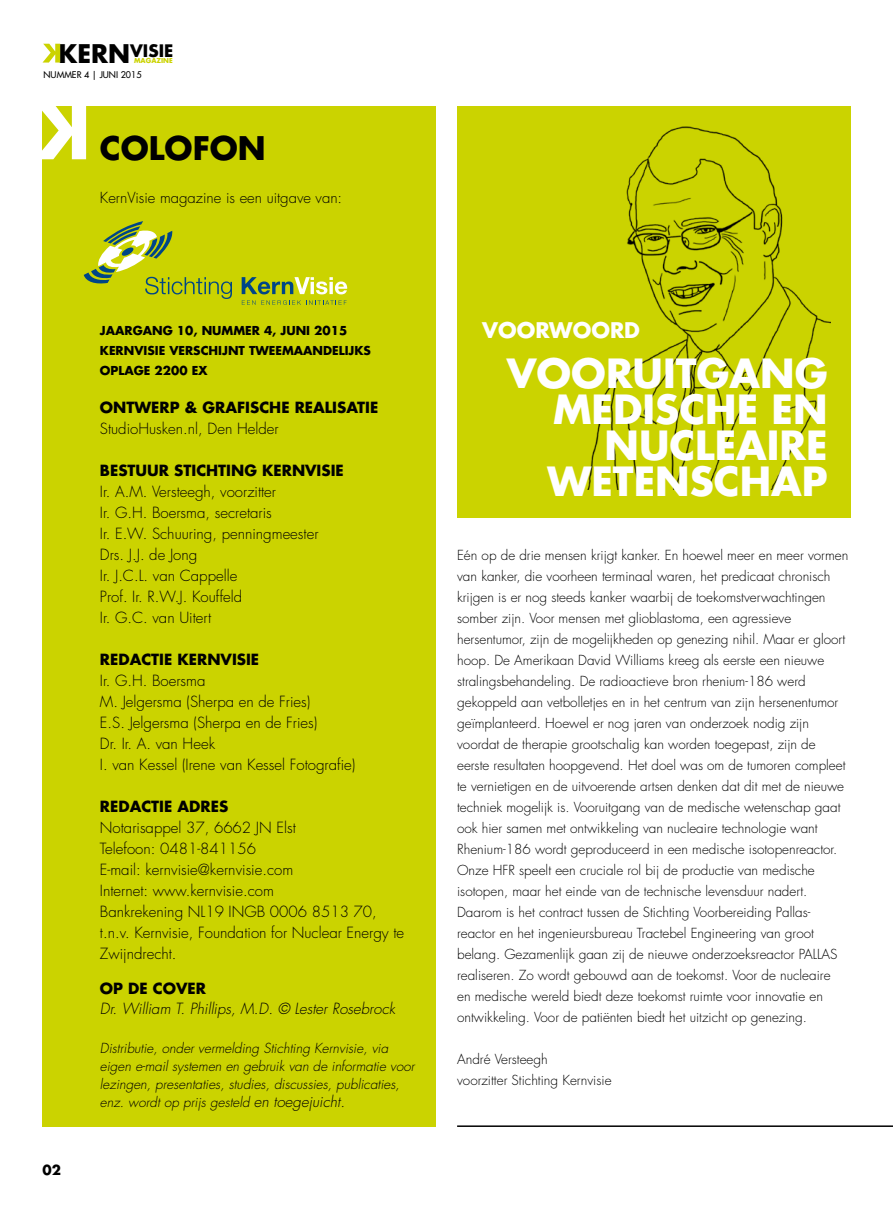
<style>
.page{position:relative;width:893px;height:1212px;background:#fff}
.page>*{position:absolute;margin:0;border:0;box-sizing:border-box;transform-origin:0 0}
.t1{font:700 39.15px "Futura";color:#fff}
.t2{font:700 31.65px "Futura";color:#000}
.t3{font:700 21px "Futura";color:#fff}
.t4{font:700 16.8px "Futura";color:#000}
.t5{font:300 15px/21px "Futura";color:#000}
.t6{font:700 15px "Futura";color:#000}
.t7{font:italic 300 15px "Futura";color:#000}
.t8{font:300 14.85px "Futura";color:#000}
.t9{font:300 13.5px/21px "Futura";color:#000}
.t10{font:italic 300 13.5px/18px "Futura";color:#000}
.t11{font:700 13.5px "Futura";color:#000}
.t12{font:700 12px "Futura";color:#000}
.t13{font:9px "Futura";color:#000}
.t14{font:700 6.6px "Futura";color:#cbd300}
.s1{font-size:25.05px}
.s2{font-size:15px}
</style>
<div class="page">
<svg style="left:43px;top:44px;width:17px;height:19px"></svg>
<div style="left:457px;top:106px;width:393px;height:412px;background:#cbd300"></div>
<div style="left:43px;top:106px;width:393px;height:1021px;background:#cbd300"></div>
<img style="left:587px;top:126px;width:243px;height:363px">
<svg style="left:42px;top:106px;width:44px;height:53px"></svg>
<hr style="left:457px;top:1125px;width:436px;height:2px;background:#000">
<svg style="left:242px;top:277px;width:105px;height:17px"></svg>
<svg style="left:84px;top:221px;width:148px;height:78px"></svg>
<svg style="left:242px;top:300px;width:105px;height:5px"></svg>
<p class="t4" style="left:59px;top:39px;width:116px"><span class="s1">KERN</span>VISIE</p>
<p class="t14" style="left:134px;top:56px;width:32px">MAGAZINE</p>
<p class="t13" style="left:44px;top:69px;width:99px">NUMMER 4 | JUNI 2015</p>
<h2 class="t2" style="left:100px;top:126px;width:24px">COLOFO</h2>
<h2 class="t2" style="left:238px;top:126px;width:29px">N</h2>
<p class="t8" style="left:100px;top:188px;width:244px">KernVisie magazine is een uitgave van:</p>
<p class="t11" style="left:43px;top:1160px;width:20px">02</p>
<p class="t12" style="left:100px;top:322px;width:133px">JAARGANG 10, N UMMER</p>
<p class="t12" style="left:264px;top:322px;width:85px">4, JUNI 2015</p>
<p class="t12" style="left:100px;top:342px;width:19px">KERN</p>
<p class="t12" style="left:134px;top:342px;width:16px">VISIE</p>
<p class="t12" style="left:169px;top:342px;width:9px">VERS</p>
<p class="t12" style="left:201px;top:342px;width:78px">CHIJNT TWEEM</p>
<p class="t12" style="left:294px;top:342px;width:70px">AAN DELIJKS</p>
<p class="t12" style="left:100px;top:362px;width:109px">OPLAGE 2200 EX</p>
<p class="t6" style="left:100px;top:397px;width:272px">ONTWERP &amp; GRAFISCHE REALISATIE</p>
<p class="t5" style="left:100px;top:418px;width:180px">StudioHusken.nl, Den Helder</p>
<p class="t6" style="left:100px;top:460px;width:10px">BES</p>
<p class="t6" style="left:128px;top:460px;width:157px">TUUR STICHTING KERN</p>
<p class="t6" style="left:305px;top:460px;width:19px">VISIE</p>
<p class="t5" style="left:100px;top:481px;width:220px">Ir. A.M. Versteegh, voorzitter<br>Ir. G.H. Boersma, secretaris<br>Ir. E.W. Schuuring, penningmeester<br>Drs. J.J. de Jong<br>Ir. J.C.L. van Cappelle<br>Prof. Ir. R.W.J. Kouffeld<br>Ir. G.C. van Uitert</p>
<p class="t6" style="left:100px;top:649px;width:100px">REDACTIE KERN</p>
<p class="t6" style="left:221px;top:649px;width:18px">VISIE</p>
<p class="t5" style="left:100px;top:670px;width:257px">Ir. G.H. Boersma<br>M. Jelgersma (Sherpa en de Fries)<br>E.S. Jelgersma (Sherpa en de Fries)<br>Dr. Ir. A. van Heek<br>I. van Kessel (Irene van Kessel Fotografie)</p>
<p class="t6" style="left:100px;top:796px;width:111px">REDACTIE ADRES</p>
<p class="t5" style="left:100px;top:817px;width:306px">Notarisappel 37, 6662 JN Elst<br>Telefoon: 0481-841156<br>E-mail: kernvisie@kernvisie.com<br>Internet: www.kernvisie.com<br>Bankrekening NL19 INGB 0006 8513 70, t.n.v. Kernvisie, Foundation for Nuclear Energy te<br>Zwijndrecht.</p>
<p class="t6" style="left:100px;top:978px;width:88px">OP DE COVER</p>
<p class="t7" style="left:100px;top:999px;width:297px">Dr. William T. Phillips, M.D. © Lester Rosebrock</p>
<p class="t10" style="left:100px;top:1039px;width:316px">Distributie, onder vermelding Stichting Kernvisie, via eigen e-mail systemen en gebruik van de informatie voor lezingen, presentaties, studies, discussies, publicaties, enz. wordt op prijs gesteld <span class="s2">en toegejuicht.</span></p>
<h3 class="t3" style="left:482px;top:315px;width:89px">VOO RWOO</h3>
<h3 class="t3" style="left:610px;top:315px;width:30px">RD</h3>
<h1 class="t1" style="left:507px;top:346px;width:322px">VOORUITGAN G</h1>
<h1 class="t1" style="left:553px;top:382px;width:246px">MEDISCHE EN</h1>
<h1 class="t1" style="left:604px;top:418px;width:182px">N UCLEAIRE</h1>
<h1 class="t1" style="left:548px;top:454px;width:113px">WETENS</h1>
<h1 class="t1" style="left:714px;top:454px;width:115px">CHAP</h1>
<p class="t9" style="left:457px;top:545px;width:393px">Eén op de drie mensen krijgt kanker. En hoewel meer en meer vormen van kanker, die voorheen terminaal waren, het predicaat chronisch krijgen is er nog steeds kanker waarbij de toekomstverwachtingen somber zijn. Voor mensen met glioblastoma, een agressieve hersentumor, zijn de mogelijkheden op genezing nihil. Maar er gloort hoop. De Amerikaan David Williams kreeg als eerste een nieuwe stralingsbehandeling. De radioactieve bron rhenium-186 werd gekoppeld aan vetbolletjes en in het centrum van zijn hersenentumor geïmplanteerd. Hoewel er nog jaren van onderzoek nodig zijn voordat de therapie grootschalig kan worden toegepast, zijn de eerste resultaten hoopgevend. Het doel was om de tumoren compleet te vernietigen en de uitvoerende artsen denken dat dit met de nieuwe techniek mogelijk is. Vooruitgang van de medische wetenschap gaat ook hier samen met ontwikkeling van nucleaire technologie want Rhenium-186 wordt geproduceerd in een medische isotopenreactor.<br>Onze HFR speelt een cruciale rol bij de productie van medische isotopen, maar het einde van de technische levensduur nadert.<br>Daarom is het contract tussen de Stichting Voorbereiding Pallas&shy;reactor en het ingenieursbureau Tractebel Engineering van groot belang. Gezamenlijk gaan zij de nieuwe onderzoeksreactor PALLAS realiseren. Zo wordt gebouwd aan de toekomst. Voor de nucleaire<br>en medische wereld biedt deze toekomst ruimte voor innovatie en ontwikkeling. Voor de patiënten biedt het uitzicht op genezing.</p>
<p class="t9" style="left:457px;top:1049px;width:156px">André Versteegh<br>voorzitter Stichting Kernvisie</p>
</div>
